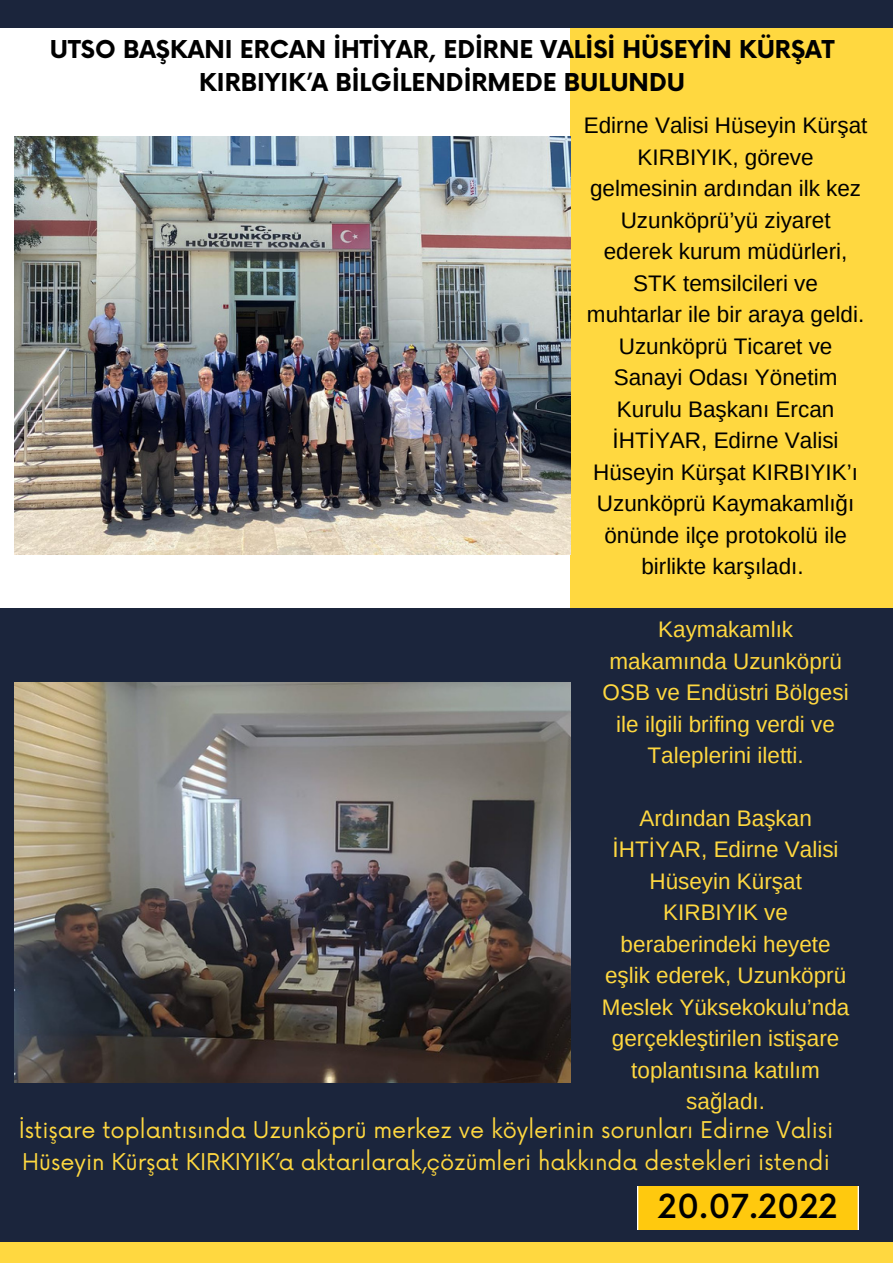
<style>
.page{position:relative;width:893px;height:1264px;background:#fff}
.page>*{position:absolute;margin:0;border:0;box-sizing:border-box;transform-origin:0 0}
.t1{font:500 32.25px "Now";color:#000}
.t2{font:700 24px/32.5px "Now";color:#000;text-align:center}
.t3{font:22.5px/31.5px "Arimo";color:#000;text-align:center}
.t4{font:22.5px/31.5px "Arimo";color:#ffd840;text-align:center}
.t5{font:22.5px/31.5px "Now";color:#ffd840}
</style>
<div class="page">
<div style="left:570px;top:8px;width:322px;height:607px;background:#ffd840"></div>
<div style="left:0;top:608px;width:892px;height:634px;background:#1b253c"></div>
<div style="left:0;top:0;width:892px;height:27px;background:#1b253c"></div>
<div style="left:0;top:1242px;width:892px;height:20px;background:#ffd840"></div>
<div style="left:637px;top:1186px;width:221px;height:43px;background:#ffc90e"></div>
<img style="left:15px;top:137px;width:555px;height:417px">
<img style="left:15px;top:682px;width:555px;height:400px">
<p class="t2" style="left:50px;top:34px;width:786px">UTSO BAŞKANI ERCAN İHTİYAR, EDİRNE VALİSİ HÜSEYİN KÜRŞAT<br>KIRBIYIK’A BİLGİLENDİRMEDE BULUNDU</p>
<p class="t3" style="left:583px;top:110px;width:285px">Edirne Valisi Hüseyin Kürşat<br>KIRBIYIK, göreve gelmesinin ardından ilk kez<br>Uzunköprü’yü ziyaret ederek kurum müdürleri,<br>STK temsilcileri ve muhtarlar ile bir araya geldi.<br>Uzunköprü Ticaret ve<br>Sanayi Odası Yönetim<br>Kurulu Başkanı Ercan<br>İHTİYAR, Edirne Valisi<br>Hüseyin Kürşat KIRBIYIK’ı<br>Uzunköprü Kaymakamlığı önünde ilçe protokolü ile birlikte karşıladı.</p>
<p class="t4" style="left:602px;top:613px;width:247px">Kaymakamlık makamında Uzunköprü<br>OSB ve Endüstri Bölgesi ile ilgili brifing verdi ve<br>Taleplerini iletti.</p>
<p class="t4" style="left:602px;top:802px;width:249px">Ardından Başkan<br>İHTİYAR, Edirne Valisi<br>Hüseyin Kürşat<br>KIRBIYIK ve beraberindeki heyete eşlik ederek, Uzunköprü<br>Meslek Yüksekokulu’nda gerçekleştirilen istişare toplantısına katılım sağladı.</p>
<p class="t5" style="left:19px;top:1115px;width:812px">İstişare toplantısında Uzunköprü merkez ve köyleri ni n sorunları Edi rne Valisi<br>Hüseyi n Kürşat KIRKIYIK’a aktarılarak,çözümleri hakkında destekleri istendi</p>
<h1 class="t1" style="left:657px;top:1188px;width:181px">20.07.2022</h1>
</div>
